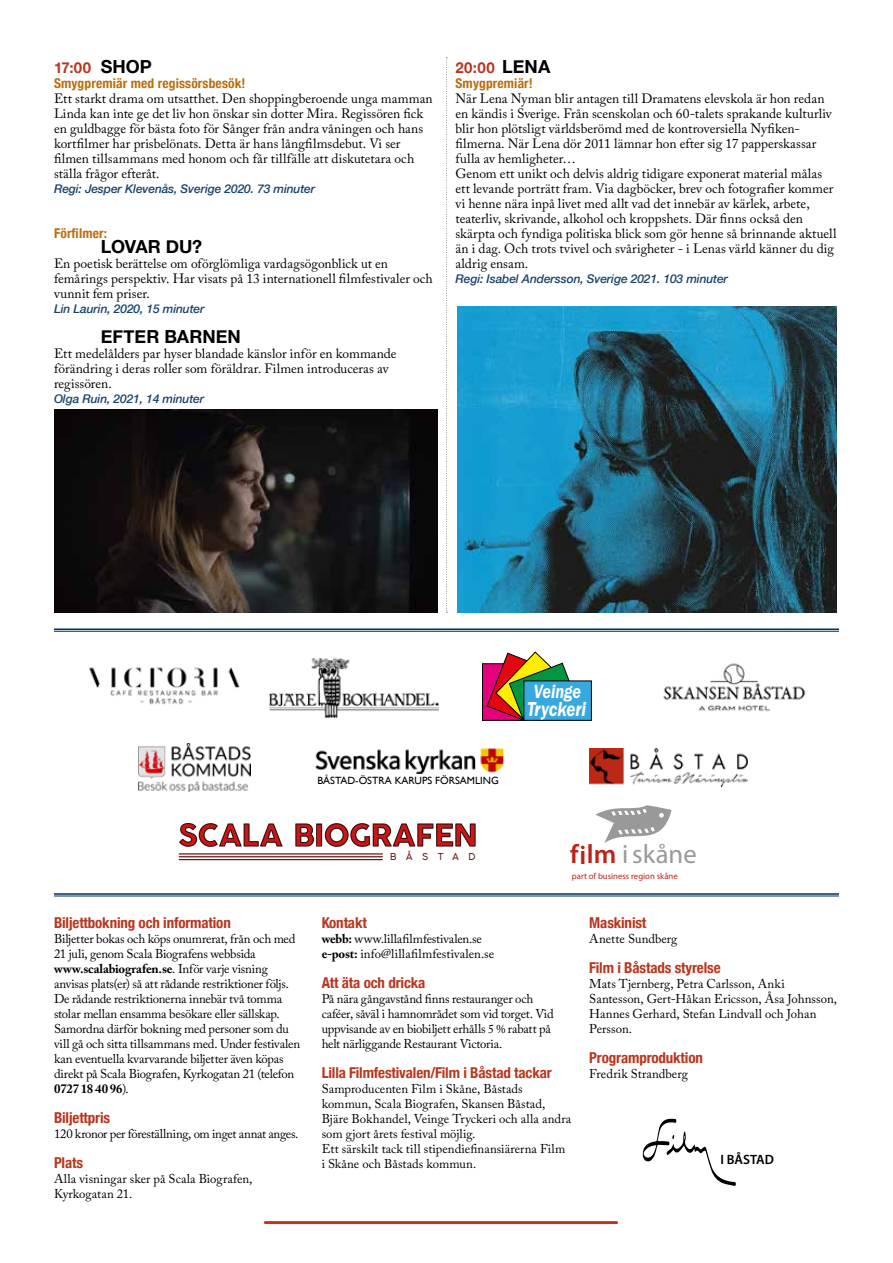
<style>
.page{position:relative;width:893px;height:1263px;background:#fff}
.page>*{position:absolute;margin:0;border:0;box-sizing:border-box;transform-origin:0 0}
.t1{font:26.55px "Myriad Pro";color:#9a9999}
.t2{font:20.85px "Franklin Gothic URW Dem Ita";letter-spacing:-.005em;color:#fff;scale:.82 1}
.t3{font:19.8px "Franklin Gothic URW Dem Ita";color:#fff;scale:.82 1}
.t4{font:700 18px "Helvetica Neue";color:#000}
.t5{font:700 condensed 15px "Helvetica Neue";letter-spacing:-.01em;color:#b7371f}
.t6{font:700 15px "Helvetica Neue";letter-spacing:.03em;color:#b7371f}
.t7{font:13.5px/15px "Adobe Caslon Pro";color:#000}
.t8{font:700 condensed 13.5px "Helvetica Neue";letter-spacing:.01em;color:#ba6e0e}
.t9{font:600 13.5px "Myriad Pro";color:#000}
.t10{font:12.75px/15px "Adobe Caslon Pro";letter-spacing:-.005em;color:#000}
.t11{font:12.75px "Adobe Caslon Pro";letter-spacing:-.025em;color:#000}
.t12{font:italic 500 12px "Helvetica Neue";letter-spacing:-.01em;color:#1a446b}
.t13{font:10.5px "Gill Sans";color:#000}
.t14{font:300 9.45px "Cocogoose";letter-spacing:1em;color:#681410}
.t15{font:8.7px "Myriad Pro";color:#bb2418}
.s1{font-size:18px;color:#000}
.s2{font-weight:700}
.s3{font-weight:600;color:#bb2418}
.s4{font-size:12px}
</style>
<div class="page">
<hr style="left:54px;top:893px;width:785px;height:2px;background:#002f5a">
<hr style="left:54px;top:896px;width:785px;height:1px;background:#002f5a">
<hr style="left:54px;top:628px;width:785px;height:2px;background:#002f5a">
<hr style="left:54px;top:631px;width:785px;height:1px;background:#002f5a">
<svg style="left:446px;top:58px;width:1px;height:555px"></svg>
<hr style="left:265px;top:1221px;width:352px;height:3px;background:#b7371f">
<img style="left:458px;top:307px;width:379px;height:306px">
<img style="left:54px;top:409px;width:383px;height:204px">
<hr style="left:179px;top:853px;width:203px;height:1px;background:#681410">
<hr style="left:179px;top:856px;width:203px;height:1px;background:#681410">
<hr style="left:179px;top:859px;width:203px;height:1px;background:#681410">
<svg style="left:179px;top:823px;width:104px;height:24px"></svg>
<svg style="left:295px;top:823px;width:181px;height:24px"></svg>
<img style="left:139px;top:743px;width:112px;height:49px">
<svg style="left:595px;top:805px;width:77px;height:38px"></svg>
<img style="left:663px;top:663px;width:143px;height:49px">
<img style="left:269px;top:658px;width:170px;height:60px">
<img style="left:89px;top:667px;width:151px;height:38px">
<img style="left:589px;top:749px;width:158px;height:37px">
<div style="left:482px;top:664px;width:45px;height:56px;background:#e6007d"></div>
<div style="left:482px;top:663px;width:46px;height:58px;border:1px solid #000"></div>
<svg style="left:486px;top:651px;width:84px;height:70px"></svg>
<div style="left:524px;top:681px;width:67px;height:39px;background:#36a9e1"></div>
<div style="left:523px;top:680px;width:69px;height:41px;border:1px solid #000"></div>
<img style="left:315px;top:748px;width:190px;height:26px">
<svg style="left:642px;top:1118px;width:94px;height:68px"></svg>
<p class="t6" style="left:54px;top:55px;width:99px">17:00 <span class="s1">SHOP</span></p>
<p class="t8" style="left:54px;top:72px;width:193px">Smygpremiär med regissörsbesök!</p>
<p class="t7" style="left:54px;top:90px;width:380px">Ett starkt drama om utsatthet. Den shoppingberoende unga mamman Linda kan inte ge det liv hon önskar sin dotter Mira. Regissören fick en guldbagge för bästa foto för Sånger från andra våningen och hans kortfilmer har prisbelönats. Detta är hans långfilmsdebut. Vi ser filmen tillsammans med honom och får tillfälle att diskutetara och ställa frågor efteråt.</p>
<p class="t12" style="left:54px;top:178px;width:263px">Regi: Jesper Klevenås, Sverige 2020. 73 minuter</p>
<p class="t8" style="left:54px;top:222px;width:55px">Förfilmer:</p>
<h3 class="t4" style="left:101px;top:232px;width:103px">LOVAR DU?</h3>
<p class="t7" style="left:54px;top:255px;width:380px">En poetisk berättelse om oförglömliga vardagsögonblick ut en femårings perspektiv. Har visats på 13 internationell filmfestivaler och vunnit fem priser.</p>
<p class="t12" style="left:54px;top:298px;width:152px">Lin Laurin, 2020, 15 minuter</p>
<h3 class="t4" style="left:101px;top:322px;width:142px">EFTER BARNEN</h3>
<p class="t7" style="left:54px;top:345px;width:344px">Ett medelålders par hyser blandade känslor inför en kommande förändring i deras roller som föräldrar. Filmen introduceras av regissören.</p>
<p class="t12" style="left:54px;top:388px;width:152px">Olga Ruin, 2021, 14 minuter</p>
<p class="t6" style="left:455px;top:55px;width:96px">20:00 <span class="s1">LENA</span></p>
<p class="t8" style="left:455px;top:72px;width:79px">Smygpremiär!</p>
<p class="t7" style="left:455px;top:90px;width:383px">När Lena Nyman blir antagen till Dramatens elevskola är hon redan en kändis i Sverige. Från scenskolan och 60-talets sprakande kulturliv blir hon plötsligt världsberömd med de kontroversiella Nyfiken&shy;filmerna. När Lena dör 2011 lämnar hon efter sig 17 papperskassar fulla av hemligheter…<br>Genom ett unikt och delvis aldrig tidigare exponerat material målas ett levande porträtt fram. Via dagböcker, brev och fotografier kommer vi henne nära inpå livet med allt vad det innebär av kärlek, arbete, teaterliv, skrivande, alkohol och kroppshets. Där finns också den skärpta och fyndiga politiska blick som gör henne så brinnande aktuell än i dag. Och trots tvivel och svårigheter - i Lenas värld känner du dig aldrig ensam.</p>
<p class="t12" style="left:455px;top:268px;width:274px">Regi: Isabel Andersson, Sverige 2021. 103 minuter</p>
<h3 class="t3" style="left:534px;top:679px;width:59px">Veinge</h3>
<h2 class="t2" style="left:527px;top:695px;width:73px">Tryckeri</h2>
<p class="t13" style="left:317px;top:775px;width:183px">BÅSTAD-ÖSTRA KARUPS FÖRSAMLING</p>
<p class="t5" style="left:54px;top:910px;width:178px">Biljettbokning och information</p>
<p class="t10" style="left:54px;top:931px;width:248px">Biljetter bokas och köps onumrerat, från och med 21 juli, genom Scala Biografens webbsida <span class="s2">www.scalabiografen.se</span>. Inför varje visning anvisas plats(er) så att rådande restriktioner följs.<br>De rådande restriktionerna innebär två tomma stolar mellan ensamma besökare eller sällskap.<br>Samordna därför bokning med personer som du vill gå och sitta tillsammans med. Under festivalen kan eventuella kvarvarande biljetter även köpas direkt på Scala Biografen, Kyrkogatan 21 (telefon <span class="s2">0727 18 40 96</span>).</p>
<p class="t5" style="left:54px;top:1105px;width:58px">Biljettpris</p>
<p class="t11" style="left:54px;top:1126px;width:246px">120 kronor per föreställning, om inget annat anges.</p>
<p class="t5" style="left:54px;top:1150px;width:31px">Plats</p>
<p class="t10" style="left:54px;top:1171px;width:200px">Alla visningar sker på Scala Biografen,<br>Kyrkogatan 21.</p>
<p class="t14" style="left:390px;top:850px;width:87px">BÅSTAD</p>
<h1 class="t1" style="left:570px;top:838px;width:128px"><span class="s3">film</span> iskåne</h1>
<p class="t15" style="left:572px;top:871px;width:107px">part of business region skåne</p>
<p class="t5" style="left:322px;top:910px;width:47px">Kontakt</p>
<p class="t10" style="left:322px;top:931px;width:174px"><span class="s2">webb:</span> www.lillafilmfestivalen.se <span class="s2">e-post:</span> info@lillafilmfestivalen.se</p>
<p class="t5" style="left:322px;top:970px;width:105px">Att äta och dricka</p>
<p class="t10" style="left:322px;top:991px;width:233px">På nära gångavstånd finns restauranger och caféer, såväl i hamnområdet som vid torget. Vid uppvisande av en biobiljett erhålls <span class="s4">5 %</span> rabatt på helt närliggande Restaurant Victoria.</p>
<p class="t5" style="left:322px;top:1060px;width:232px">Lilla Filmfestivalen/Film i Båstad tackar</p>
<p class="t10" style="left:322px;top:1081px;width:251px">Samproducenten Film i Skåne, Båstads kommun, Scala Biografen, Skansen Båstad, Bjäre Bokhandel, Veinge Tryckeri och alla andra som gjort årets festival möjlig.<br>Ett särskilt tack till stipendiefinansiärerna Film i Skåne och Båstads kommun.</p>
<p class="t5" style="left:589px;top:910px;width:59px">Maskinist</p>
<p class="t10" style="left:589px;top:931px;width:90px">Anette Sundberg</p>
<p class="t5" style="left:589px;top:955px;width:133px">Film i Båstads styrelse</p>
<p class="t10" style="left:589px;top:976px;width:249px">Mats Tjernberg, Petra Carlsson, Anki Santesson, Gert-Håkan Ericsson, Åsa Johnsson, Hannes Gerhard, Stefan Lindvall och Johan Persson.</p>
<p class="t5" style="left:589px;top:1045px;width:115px">Programproduktion</p>
<p class="t10" style="left:589px;top:1066px;width:100px">Fredrik Strandberg</p>
<p class="t9" style="left:720px;top:1151px;width:55px">I BÅSTAD</p>
</div>
